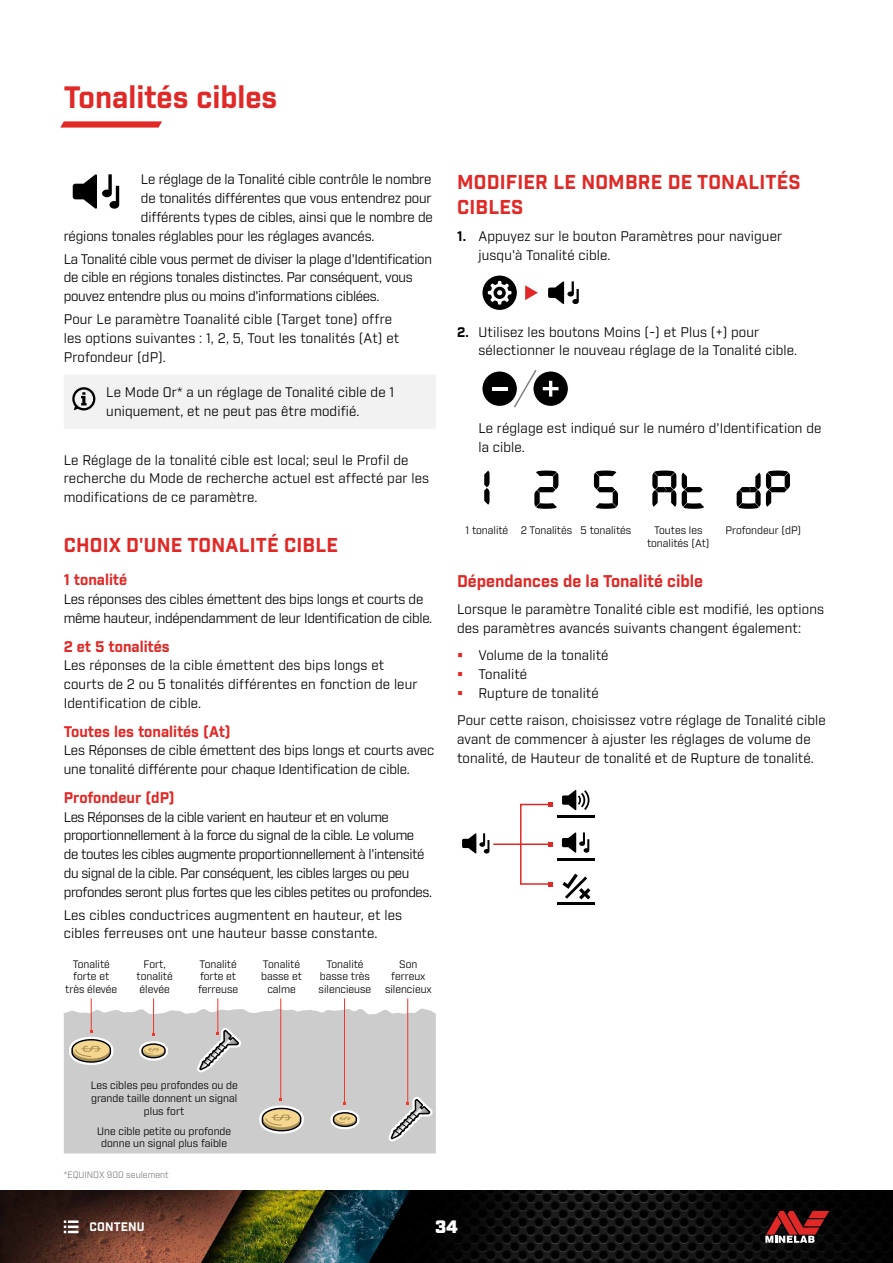
<style>
.page{position:relative;width:893px;height:1263px;background:#fff}
.page>*{position:absolute;margin:0;border:0;box-sizing:border-box;transform-origin:0 0}
.t1{font:700 30px "Industry";color:#e02926}
.t2{font:700 19.5px/24.8px "Industry";letter-spacing:.01em;color:#e02926}
.t3{font:900 18px "Industry";color:#fff}
.t4{font:700 16.5px "Industry";color:#e02926}
.t5{font:700 15px "Industry";color:#e02926}
.t6{font:13.5px/18.8px "Industry";color:#000}
.t7{font:13.5px/18.8px "Industry";letter-spacing:-.03em;color:#000}
.t8{font:13.5px/18.8px "Industry";letter-spacing:-.02em;color:#000}
.t9{font:700 12px "Industry";letter-spacing:.01em;color:#fff}
.t10{font:10.5px/12.6px "Industry";color:#000;text-align:center}
.t11{font:9px "Industry";color:#808080}
.s1{font-weight:700}
</style>
<div class="page">
<svg style="left:60px;top:121px;width:102px;height:7px"></svg>
<img style="left:0;top:1190px;width:893px;height:73px">
<svg style="left:64px;top:1220px;width:15px;height:13px"></svg>
<svg style="left:765px;top:1211px;width:64px;height:32px;background:#7a302f"></svg>
<div style="left:64px;top:375px;width:372px;height:54px;background:#f2f2f2"></div>
<div style="left:64px;top:1008px;width:311px;height:145px;background:#ccc"></div>
<hr style="left:91px;top:998px;width:1px;height:34px;background:#ef3829">
<svg style="left:64px;top:1030px;width:53px;height:40px;background:#c9c0ad"></svg>
<hr style="left:153px;top:998px;width:1px;height:36px;background:#ef3829">
<svg style="left:133px;top:1033px;width:39px;height:33px"></svg>
<svg style="left:375px;top:998px;width:61px;height:155px;background:#cdcbcb"></svg>
<hr style="left:280px;top:998px;width:1px;height:102px;background:#ef3829">
<svg style="left:254px;top:1099px;width:53px;height:39px;background:#c9c0ac"></svg>
<hr style="left:344px;top:998px;width:1px;height:106px;background:#ef3829">
<svg style="left:325px;top:1103px;width:38px;height:31px"></svg>
<svg style="left:183px;top:998px;width:65px;height:155px;background:#cdcccc"></svg>
<svg style="left:482px;top:275px;width:35px;height:35px"></svg>
<svg style="left:525px;top:285px;width:13px;height:15px"></svg>
<svg style="left:548px;top:281px;width:31px;height:23px"></svg>
<svg style="left:482px;top:370px;width:86px;height:38px"></svg>
<svg style="left:484px;top:470px;width:5px;height:35px"></svg>
<svg style="left:534px;top:470px;width:24px;height:39px"></svg>
<svg style="left:594px;top:470px;width:24px;height:39px"></svg>
<svg style="left:652px;top:470px;width:24px;height:37px"></svg>
<svg style="left:682px;top:473px;width:22px;height:36px"></svg>
<svg style="left:737px;top:470px;width:53px;height:39px"></svg>
<hr style="left:557px;top:858px;width:38px;height:2px;background:#000">
<svg style="left:562px;top:832px;width:27px;height:21px"></svg>
<hr style="left:557px;top:815px;width:38px;height:3px;background:#000">
<svg style="left:562px;top:790px;width:28px;height:20px"></svg>
<hr style="left:557px;top:902px;width:38px;height:2px;background:#000">
<svg style="left:562px;top:874px;width:28px;height:25px"></svg>
<svg style="left:462px;top:833px;width:27px;height:21px"></svg>
<hr style="left:493px;top:843px;width:57px;height:2px;background:#e02926">
<div style="left:520px;top:804px;width:31px;height:81px;border:2px solid #e02926"></div>
<svg style="left:548px;top:882px;width:4px;height:4px"></svg>
<svg style="left:548px;top:802px;width:4px;height:5px"></svg>
<svg style="left:73px;top:174px;width:46px;height:35px"></svg>
<h1 class="t1" style="left:64px;top:79px;width:215px">Tonalités cibles</h1>
<p class="t6" style="left:141px;top:171px;width:292px">Le réglage de la Tonalité cible contrôle le nombre</p>
<p class="t6" style="left:141px;top:189px;width:292px">de tonalités différentes que vous entendrez pour</p>
<p class="t6" style="left:141px;top:208px;width:293px">différents types de cibles, ainsi que le nombre de</p>
<p class="t6" style="left:64px;top:227px;width:310px">régions tonales réglables pour les réglages avancés.</p>
<p class="t8" style="left:64px;top:250px;width:370px">La Tonalité cible vous permet de diviser la plage d'Identification de cible en régions tonales distinctes. Par conséquent, vous pouvez entendre plus ou moins d'informations ciblées.</p>
<p class="t6" style="left:64px;top:310px;width:337px">Pour Le paramètre Toanalité cible (Target tone) offre les options suivantes : 1, 2, 5, Tout les tonalités (At) et<br>Profondeur (dP).</p>
<p class="t6" style="left:106px;top:383px;width:289px">Le Mode Or* a un réglage de Tonalité cible de 1 uniquement, et ne peut pas être modifié.</p>
<p class="t6" style="left:64px;top:451px;width:367px">Le Réglage de la tonalité cible est local; seul le Profil de recherche du Mode de recherche actuel est affecté par les modifications de ce paramètre.</p>
<h2 class="t2" style="left:64px;top:534px;width:276px">CHOIX D'UNE TONALITÉ CIBLE</h2>
<p class="t5" style="left:64px;top:571px;width:65px">1 tonalité</p>
<p class="t8" style="left:64px;top:590px;width:368px">Les réponses des cibles émettent des bips longs et courts de même hauteur, indépendamment de leur Identification de cible.</p>
<p class="t5" style="left:64px;top:637px;width:107px">2 et 5 tonalités</p>
<p class="t6" style="left:64px;top:656px;width:355px">Les réponses de la cible émettent des bips longs et courts de 2 ou 5 tonalités différentes en fonction de leur<br>Identification de cible.</p>
<p class="t5" style="left:64px;top:722px;width:168px">Toutes les tonalités (At)</p>
<p class="t6" style="left:64px;top:741px;width:372px">Les Réponses de cible émettent des bips longs et courts avec une tonalité différente pour chaque Identification de cible.</p>
<p class="t5" style="left:64px;top:788px;width:112px">Profondeur (dP)</p>
<p class="t7" style="left:64px;top:808px;width:368px">Les Réponses de la cible varient en hauteur et en volume proportionnellement à la force du signal de la cible. Le volume de toutes les cibles augmente proportionnellement à l'intensité du signal de la cible. Par conséquent, les cibles larges ou peu profondes seront plus fortes que les cibles petites ou profondes.</p>
<p class="t6" style="left:64px;top:906px;width:340px">Les cibles conductrices augmentent en hauteur, et les cibles ferreuses ont une hauteur basse constante.</p>
<p class="t10" style="left:65px;top:958px;width:54px">Tonalité forte et très élevée</p>
<p class="t10" style="left:319px;top:958px;width:54px">Tonalité basse très silencieuse</p>
<p class="t10" style="left:198px;top:958px;width:42px;text-align:left">Tonalité forte et ferreuse</p>
<p class="t10" style="left:261px;top:958px;width:42px">Tonalité basse et calme</p>
<p class="t10" style="left:137px;top:958px;width:38px">Fort, tonalité élevée</p>
<p class="t10" style="left:385px;top:958px;width:48px">Son ferreux silencieux</p>
<h2 class="t2" style="left:457px;top:171px;width:345px">MODIFIER LE NOMBRE DE TONALITÉS<br>CIBLES</h2>
<p class="t6" style="left:478px;top:227px;width:305px;text-indent:-21px"><span class="s1">1.</span> Appuyez sur le bouton Paramètres pour naviguer jusqu'à Tonalité cible.</p>
<p class="t6" style="left:478px;top:323px;width:318px;text-indent:-21px"><span class="s1">2.</span> Utilisez les boutons Moins (-) et Plus (+) pour sélectionner le nouveau réglage de la Tonalité cible.</p>
<p class="t6" style="left:478px;top:419px;width:344px">Le réglage est indiqué sur le numéro d'Identification de la cible.</p>
<p class="t10" style="left:466px;top:524px;width:167px">1 tonalité 2 Tonalités 5 tonalités</p>
<p class="t10" style="left:647px;top:523px;width:64px;line-height:13.5px">Toutes les tonalités (At)</p>
<p class="t10" style="left:725px;top:524px;width:77px">Profondeur (dP)</p>
<p class="t4" style="left:457px;top:571px;width:247px">Dépendances de la Tonalité cible</p>
<p class="t6" style="left:457px;top:600px;width:368px">Lorsque le paramètre Tonalité cible est modifié, les options des paramètres avancés suivants changent également:</p>
<p class="t6" style="left:478px;top:647px;width:132px">Volume de la tonalité<br>Tonalité<br>Rupture de tonalité</p>
<p class="t6" style="left:457px;top:711px;width:370px">Pour cette raison, choisissez votre réglage de Tonalité cible avant de commencer à ajuster les réglages de volume de tonalité, de Hauteur de tonalité et de Rupture de tonalité.</p>
<p class="t10" style="left:91px;top:1079px;width:149px">Les cibles peu profondes ou de grande taille donnent un signal plus fort</p>
<p class="t10" style="left:97px;top:1125px;width:135px">Une cible petite ou profonde donne un signal plus faible</p>
<p class="t11" style="left:64px;top:1169px;width:107px">*EQUINOX 900 seulement</p>
<p class="t9" style="left:90px;top:1220px;width:56px">CONTENU</p>
<h3 class="t3" style="left:435px;top:1216px;width:24px">34</h3>
</div>
